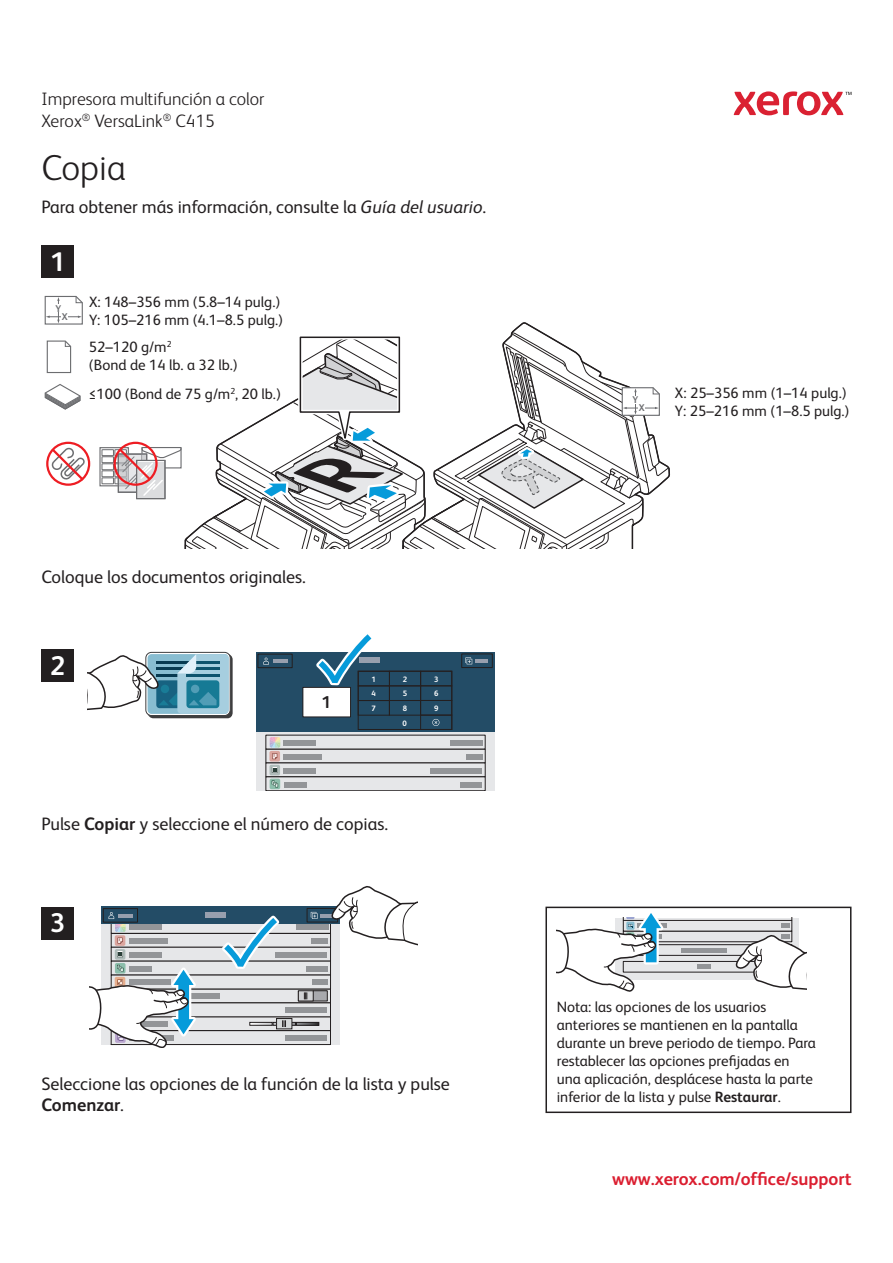
<style>
.page{position:relative;width:893px;height:1263px;background:#fff}
.page>*{position:absolute;margin:0;border:0;box-sizing:border-box;transform-origin:0 0}
.t1{font:300 36px "Xerox Sans";color:#231f20}
.t2{font:700 27px "Xerox Sans";color:#fff}
.t3{font:18px/21.6px "Xerox Sans";color:#231f20}
.t4{font:300 18px/21.6px "Xerox Sans";color:#231f20}
.t5{font:700 18px "Xerox Sans";color:#db1e30}
.t6{font:700 17.25px "Xerox Sans";color:#231f20}
.t7{font:15px/18px "Xerox Sans";color:#231f20}
.t8{font:700 9.75px "Xerox Sans";color:#6c6d70}
.t9{font:700 7.8px "Xerox Sans";color:#fff}
.s1{font-style:italic}
.s2{font-weight:700}
</style>
<div class="page">
<svg style="left:734px;top:91px;width:117px;height:24px"></svg>
<svg style="left:256px;top:731px;width:238px;height:59px;background:#bfc4c9"></svg>
<div style="left:266px;top:749px;width:219px;height:14px;background:#e6e7e9"></div>
<div style="left:266px;top:749px;width:219px;height:14px;border:1px solid #231f20"></div>
<div style="left:266px;top:763px;width:219px;height:14px;background:#e6e7e9"></div>
<div style="left:266px;top:763px;width:219px;height:14px;border:1px solid #231f20"></div>
<div style="left:266px;top:777px;width:219px;height:13px;background:#e6e7e9"></div>
<svg style="left:269px;top:751px;width:11px;height:10px"></svg>
<div style="left:284px;top:754px;width:38px;height:6px;background:#939598"></div>
<svg style="left:269px;top:765px;width:11px;height:10px"></svg>
<svg style="left:272px;top:767px;width:6px;height:6px"></svg>
<div style="left:284px;top:768px;width:32px;height:6px;background:#939598"></div>
<div style="left:430px;top:768px;width:52px;height:6px;background:#939598"></div>
<div style="left:466px;top:754px;width:16px;height:6px;background:#939598"></div>
<div style="left:270px;top:779px;width:10px;height:10px;background:#85b7a4;border-radius:2px"></div>
<svg style="left:271px;top:780px;width:7px;height:8px"></svg>
<div style="left:284px;top:782px;width:22px;height:5px;background:#939598"></div>
<div style="left:461px;top:782px;width:21px;height:5px;background:#939598"></div>
<div style="left:266px;top:735px;width:219px;height:14px;background:#e6e7e9"></div>
<svg style="left:270px;top:737px;width:10px;height:22px"></svg>
<div style="left:284px;top:740px;width:32px;height:6px;background:#939598"></div>
<div style="left:451px;top:740px;width:32px;height:6px;background:#939598"></div>
<div style="left:256px;top:669px;width:238px;height:62px;background:#234c66"></div>
<div style="left:303px;top:687px;width:48px;height:30px;background:#fff"></div>
<div style="left:303px;top:687px;width:48px;height:30px;border:1px solid #231f20"></div>
<div style="left:358px;top:671px;width:94px;height:59px;border:1px solid #231f20"></div>
<div style="left:358px;top:671px;width:32px;height:15px;border:1px solid #231f20"></div>
<div style="left:389px;top:671px;width:32px;height:15px;border:1px solid #231f20"></div>
<div style="left:420px;top:671px;width:32px;height:15px;border:1px solid #231f20"></div>
<div style="left:358px;top:686px;width:32px;height:15px;border:1px solid #231f20"></div>
<div style="left:389px;top:686px;width:32px;height:15px;border:1px solid #231f20"></div>
<div style="left:358px;top:700px;width:32px;height:15px;border:1px solid #231f20"></div>
<div style="left:389px;top:700px;width:32px;height:15px;border:1px solid #231f20"></div>
<svg style="left:420px;top:685px;width:32px;height:45px"></svg>
<div style="left:420px;top:700px;width:32px;height:15px;border:1px solid #231f20"></div>
<div style="left:256px;top:652px;width:238px;height:17px;background:#234c66"></div>
<div style="left:359px;top:657px;width:21px;height:6px;background:#979fae"></div>
<div style="left:462px;top:654px;width:30px;height:14px;border:1px solid #231f20"></div>
<svg style="left:465px;top:657px;width:7px;height:7px"></svg>
<hr style="left:475px;top:659px;width:12px;height:4px;background:#979fae">
<div style="left:258px;top:654px;width:34px;height:14px;border:1px solid #231f20"></div>
<svg style="left:263px;top:657px;width:6px;height:7px"></svg>
<hr style="left:273px;top:659px;width:15px;height:4px;background:#979fae">
<div style="left:148px;top:654px;width:85px;height:64px;background:#3e3e3f;border-radius:6px"></div>
<div style="left:145px;top:652px;width:86px;height:64px;border:1px solid #3e3e3f;border-radius:6px"></div>
<svg style="left:312px;top:634px;width:66px;height:54px"></svg>
<svg style="left:88px;top:654px;width:141px;height:63px"></svg>
<svg style="left:89px;top:886px;width:329px;height:162px"></svg>
<div style="left:545px;top:907px;width:306px;height:206px;border:2px solid #231f20"></div>
<svg style="left:557px;top:906px;width:250px;height:86px"></svg>
<div style="left:46px;top:442px;width:44px;height:44px;border:2px solid #ee1d23;border-radius:50%"></div>
<svg style="left:50px;top:446px;width:36px;height:37px"></svg>
<svg style="left:101px;top:449px;width:16px;height:35px"></svg>
<div style="left:99px;top:447px;width:30px;height:39px;border:1px solid #6c6d70"></div>
<div style="left:102px;top:450px;width:11px;height:6px;background:#fff"></div>
<div style="left:102px;top:449px;width:12px;height:7px;border:1px solid #6c6d70"></div>
<div style="left:115px;top:449px;width:12px;height:7px;border:1px solid #6c6d70"></div>
<div style="left:102px;top:457px;width:11px;height:6px;background:#fff"></div>
<div style="left:102px;top:456px;width:12px;height:7px;border:1px solid #6c6d70"></div>
<div style="left:102px;top:464px;width:11px;height:6px;background:#fff"></div>
<div style="left:102px;top:464px;width:12px;height:6px;border:1px solid #6c6d70"></div>
<div style="left:102px;top:471px;width:11px;height:6px;background:#fff"></div>
<div style="left:102px;top:471px;width:12px;height:6px;border:1px solid #6c6d70"></div>
<div style="left:115px;top:471px;width:12px;height:6px;border:1px solid #6c6d70"></div>
<div style="left:102px;top:478px;width:11px;height:6px;background:#fff"></div>
<div style="left:102px;top:478px;width:12px;height:6px;border:1px solid #6c6d70"></div>
<div style="left:115px;top:478px;width:12px;height:6px;border:1px solid #6c6d70"></div>
<div style="left:114px;top:442px;width:44px;height:44px;border:2px solid #ee1d23;border-radius:50%"></div>
<svg style="left:46px;top:340px;width:26px;height:34px"></svg>
<svg style="left:44px;top:295px;width:39px;height:30px"></svg>
<div style="left:56px;top:304px;width:5px;height:8px;background:#fff"></div>
<svg style="left:117px;top:322px;width:553px;height:227px"></svg>
<div style="left:633px;top:396px;width:5px;height:8px;background:#fff"></div>
<svg style="left:44px;top:384px;width:37px;height:26px"></svg>
<div style="left:41px;top:649px;width:33px;height:33px;background:#231f20"></div>
<div style="left:41px;top:907px;width:33px;height:32px;background:#231f20"></div>
<div style="left:41px;top:246px;width:33px;height:32px;background:#231f20"></div>
<p class="t4" style="left:41px;top:88px;width:224px">Impresora multifunción a color<br>Xerox<sup>®</sup> VersaLink<sup>®</sup> C415</p>
<h1 class="t1" style="left:41px;top:146px;width:86px">Copia</h1>
<p class="t3" style="left:41px;top:198px;width:446px">Para obtener más información, consulte la <span class="s1">Guía del usuario</span>.</p>
<h2 class="t2" style="left:50px;top:249px;width:17px">1</h2>
<p class="t8" style="left:55px;top:304px;width:7px">Y</p>
<p class="t8" style="left:62px;top:312px;width:7px">X</p>
<p class="t7" style="left:89px;top:294px;width:196px">X: 148–356 mm (5.8–14 pulg.)<br>Y: 105–216 mm (4.1–8.5 pulg.)</p>
<p class="t7" style="left:89px;top:340px;width:150px">52–120 g/m<sup>2<br></sup>(Bond de 14 lb. a 32 lb.)</p>
<p class="t7" style="left:89px;top:386px;width:193px">≤100 (Bond de 75 g/m<sup>2</sup>, 20 lb.)</p>
<p class="t3" style="left:41px;top:568px;width:266px">Coloque los documentos originales.</p>
<h2 class="t2" style="left:50px;top:652px;width:17px">2</h2>
<p class="t6" style="left:322px;top:694px;width:11px">1</p>
<p class="t9" style="left:372px;top:675px;width:6px">1</p>
<p class="t9" style="left:403px;top:675px;width:6px">2</p>
<p class="t9" style="left:434px;top:675px;width:6px">3</p>
<p class="t9" style="left:372px;top:690px;width:6px">4</p>
<p class="t9" style="left:403px;top:690px;width:6px">5</p>
<p class="t9" style="left:434px;top:690px;width:6px">6</p>
<p class="t9" style="left:372px;top:705px;width:6px">7</p>
<p class="t9" style="left:403px;top:705px;width:6px">8</p>
<p class="t9" style="left:434px;top:704px;width:6px">9</p>
<p class="t9" style="left:403px;top:719px;width:6px">0</p>
<p class="t3" style="left:41px;top:815px;width:348px">Pulse <span class="s2">Copiar</span> y seleccione el número de copias.</p>
<h2 class="t2" style="left:50px;top:910px;width:17px">3</h2>
<p class="t3" style="left:41px;top:1074px;width:410px">Seleccione las opciones de la función de la lista y pulse<br><span class="s2">Comenzar</span>.</p>
<p class="t8" style="left:632px;top:395px;width:7px">Y</p>
<p class="t8" style="left:639px;top:403px;width:7px">X</p>
<p class="t7" style="left:675px;top:385px;width:176px">X: 25–356 mm (1–14 pulg.)<br>Y: 25–216 mm (1–8.5 pulg.)</p>
<p class="t7" style="left:557px;top:1000px;width:261px">Nota: las opciones de los usuarios anteriores se mantienen en la pantalla durante un breve periodo de tiempo. Para restablecer las opciones prefijadas en una aplicación, desplácese hasta la parte inferior de la lista y pulse <span class="s2">Restaurar</span>.</p>
<p class="t5" style="left:612px;top:1171px;width:241px">www.xerox.com/office/support</p>
</div>
